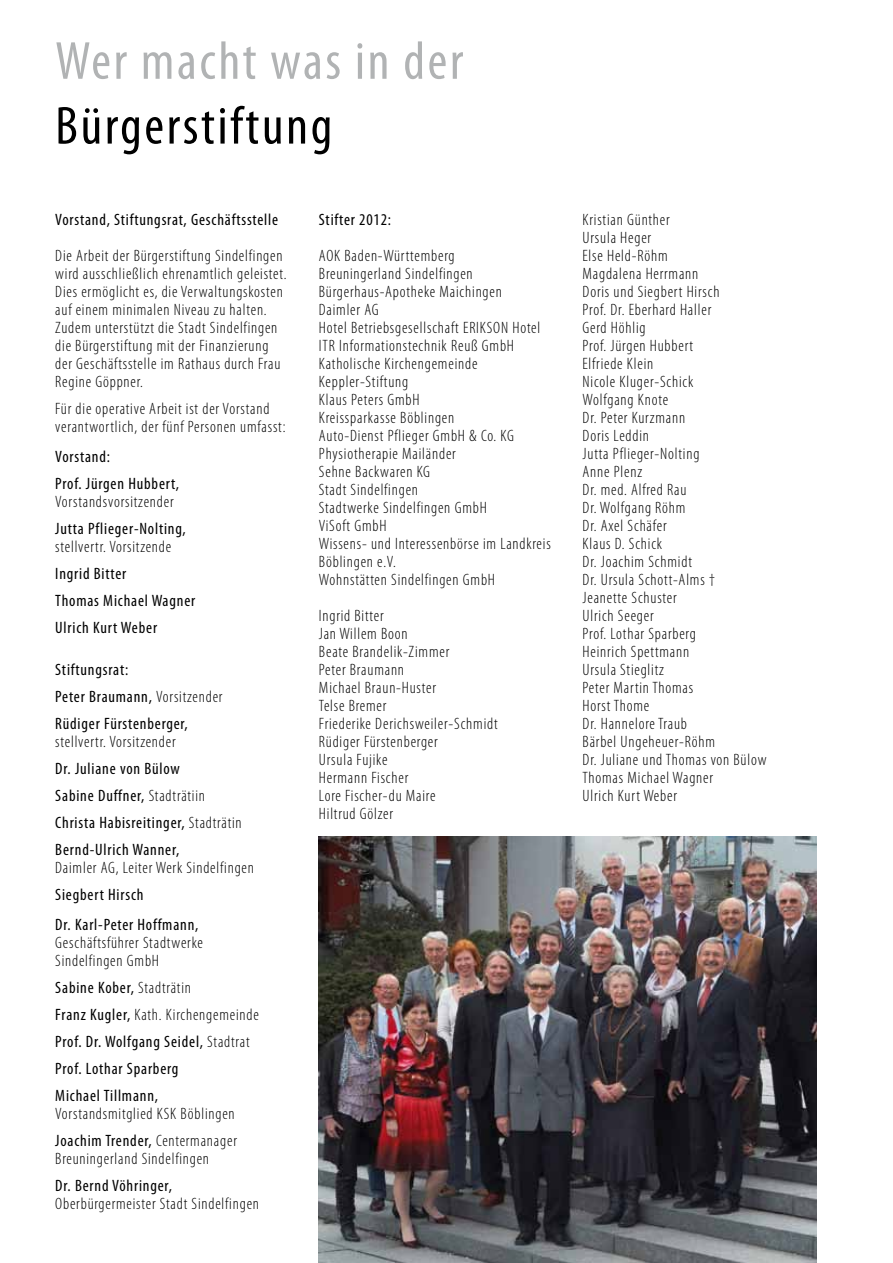
<style>
.page{position:relative;width:893px;height:1263px;background:#fff}
.page>*{position:absolute;margin:0;border:0;box-sizing:border-box;transform-origin:0 0}
.t1{font:condensed 54px "Myriad Pro";letter-spacing:.05em;color:#b1b3b4}
.t2{font:condensed 54px "Myriad Pro";letter-spacing:.05em;color:#000}
.t3{font:300 condensed 16.5px/18px "Myriad Pro";letter-spacing:.05em;color:#000}
.t4{font:condensed 16.5px/27px "Myriad Pro";letter-spacing:.05em;color:#000}
.s1{font-weight:300}
.s2{font-weight:400}
</style>
<div class="page">
<img style="left:319px;top:836px;width:497px;height:427px">
<h1 class="t1" style="left:55px;top:28px;width:409px">Wer macht was in der</h1>
<h1 class="t2" style="left:55px;top:93px;width:278px">Bürgerstiftung</h1>
<p class="t4" style="left:55px;top:206px;width:224px">Vorstand, Stiftungsrat, Geschäftsstelle</p>
<p class="t3" style="left:55px;top:246px;width:233px">Die Arbeit der Bürgerstiftung Sindelfingen wird ausschließlich ehrenamtlich geleistet.<br>Dies ermöglicht es, die Verwaltungskosten auf einem minimalen Niveau zu halten.<br>Zudem unterstützt die Stadt Sindelfingen die Bürgerstiftung mit der Finanzierung der Geschäftsstelle im Rathaus durch Frau Regine Göppner.</p>
<p class="t3" style="left:55px;top:399px;width:232px">Für die operative Arbeit ist der Vorstand verantwortlich, der fünf Personen umfasst:</p>
<p class="t4" style="left:55px;top:443px;width:125px">Vorstand:<br>Prof. Jürgen Hubbert,</p>
<p class="t3" style="left:55px;top:492px;width:120px">Vorstandsvorsitzender</p>
<p class="t4" style="left:55px;top:515px;width:132px">Jutta Pflieger-Nolting,</p>
<p class="t3" style="left:55px;top:537px;width:117px">stellvertr. Vorsitzende</p>
<p class="t4" style="left:55px;top:560px;width:142px">Ingrid Bitter<br>Thomas Michael Wagner<br>Ulrich Kurt Weber</p>
<p class="t4" style="left:55px;top:656px;width:169px">Stiftungsrat:<br>Peter Braumann, <span class="s1">Vorsitzender<br></span>Rüdiger Fürstenberger,</p>
<p class="t3" style="left:55px;top:732px;width:122px">stellvertr. Vorsitzender</p>
<p class="t4" style="left:55px;top:755px;width:188px">Dr. Juliane von Bülow<br>Sabine Duffner, <span class="s1">Stadträtiin<br></span>Christa Habisreitinger, <span class="s1">Stadträtin<br></span>Bernd-Ulrich Wanner,</p>
<p class="t3" style="left:55px;top:858px;width:200px">Daimler AG, Leiter Werk Sindelfingen</p>
<p class="t4" style="left:55px;top:879px;width:145px;line-height:30px">Siegbert Hirsch<br>Dr. Karl-Peter Hoffmann,</p>
<p class="t3" style="left:55px;top:933px;width:149px">Geschäftsführer Stadtwerke<br>Sindelfingen GmbH</p>
<p class="t4" style="left:55px;top:974px;width:205px">Sabine Kober, <span class="s1">Stadträtin<br></span>Franz Kugler, <span class="s1">Kath. Kirchengemeinde<br></span>Prof. Dr. Wolfgang Seidel, <span class="s1">Stadtrat<br></span>Prof. Lothar Sparberg<br>Michael Tillmann,</p>
<p class="t3" style="left:55px;top:1100px;width:183px;line-height:27px">Vorstandsmitglied KSK Böblingen<br><span class="s2">Joachim Trender,</span> Centermanager</p>
<p class="t3" style="left:55px;top:1149px;width:155px">Breuningerland Sindelfingen</p>
<p class="t4" style="left:55px;top:1172px;width:118px">Dr. Bernd Vöhringer,</p>
<p class="t3" style="left:55px;top:1194px;width:205px">Oberbürgermeister Stadt Sindelfingen</p>
<p class="t4" style="left:319px;top:206px;width:74px">Stifter 2012:</p>
<p class="t3" style="left:319px;top:246px;width:233px">AOK Baden-Württemberg<br>Breuningerland Sindelfingen<br>Bürgerhaus-Apotheke Maichingen<br>Daimler AG<br>Hotel Betriebsgesellschaft ERIKSON Hotel<br>ITR Informationstechnik Reuß GmbH<br>Katholische Kirchengemeinde<br>Keppler-Stiftung<br>Klaus Peters GmbH<br>Kreissparkasse Böblingen<br>Auto-Dienst Pflieger GmbH &amp; Co. KG<br>Physiotherapie Mailänder<br>Sehne Backwaren KG<br>Stadt Sindelfingen<br>Stadtwerke Sindelfingen GmbH<br>ViSoft GmbH<br>Wissens- und Interessenbörse im Landkreis<br>Böblingen e.V.<br>Wohnstätten Sindelfingen GmbH</p>
<p class="t3" style="left:319px;top:606px;width:180px">Ingrid Bitter<br>Jan Willem Boon<br>Beate Brandelik-Zimmer<br>Peter Braumann<br>Michael Braun-Huster<br>Telse Bremer<br>Friederike Derichsweiler-Schmidt<br>Rüdiger Fürstenberger<br>Ursula Fujike<br>Hermann Fischer<br>Lore Fischer-du Maire<br>Hiltrud Gölzer</p>
<p class="t3" style="left:583px;top:210px;width:185px">Kristian Günther<br>Ursula Heger<br>Else Held-Röhm<br>Magdalena Herrmann<br>Doris und Siegbert Hirsch<br>Prof. Dr. Eberhard Haller<br>Gerd Höhlig<br>Prof. Jürgen Hubbert<br>Elfriede Klein<br>Nicole Kluger-Schick<br>Wolfgang Knote<br>Dr. Peter Kurzmann<br>Doris Leddin<br>Jutta Pflieger-Nolting<br>Anne Plenz<br>Dr. med. Alfred Rau<br>Dr. Wolfgang Röhm<br>Dr. Axel Schäfer<br>Klaus D. Schick<br>Dr. Joachim Schmidt<br>Dr. Ursula Schott-Alms †<br>Jeanette Schuster<br>Ulrich Seeger<br>Prof. Lothar Sparberg<br>Heinrich Spettmann<br>Ursula Stieglitz<br>Peter Martin Thomas<br>Horst Thome<br>Dr. Hannelore Traub<br>Bärbel Ungeheuer-Röhm<br>Dr. Juliane und Thomas von Bülow<br>Thomas Michael Wagner<br>Ulrich Kurt Weber</p>
</div>
